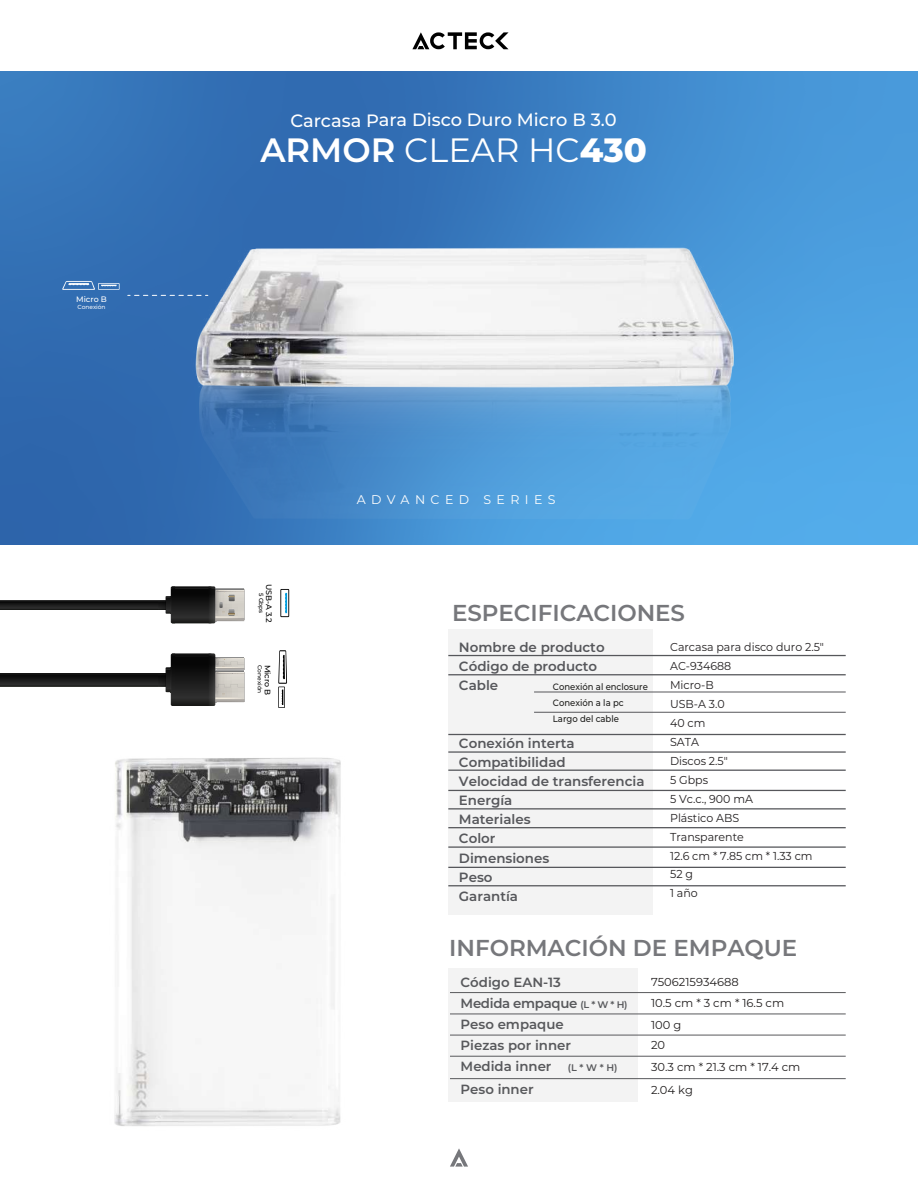
<style>
.page{position:relative;width:918px;height:1188px;background:#fff}
.page>*{position:absolute;margin:0;border:0;box-sizing:border-box;transform-origin:0 0}
.t1{font:33.75px "Montserrat";color:#fff}
.t2{font:600 22.95px "Montserrat";color:#76777b}
.t3{font:500 17.85px "Montserrat";color:#fff}
.t4{font:600 13.35px/19.2px "Montserrat";color:#56575b}
.t5{font:600 13.35px/21.8px "Montserrat";color:#58595c}
.t6{font:600 13.35px "Montserrat";letter-spacing:-.025em;color:#58595c}
.t7{font:12.6px "Montserrat";letter-spacing:.43em;color:#fff}
.t8{font:11.55px/18.9px "Montserrat";color:#221f20;scale:.96 1}
.t9{font:11.55px/21.9px "Montserrat";color:#221f1f}
.t10{font:500 9.15px/15.9px "Montserrat";color:#1d1d1b;scale:.92 1}
.t11{font:500 7.95px "Montserrat";color:#000}
.t12{font:500 7.95px "Montserrat";color:#fff}
.t13{font:500 5.85px "Montserrat";color:rgb(255 255 255/.96)}
.t14{font:500 5.85px "Montserrat";color:rgb(0 0 0/.96)}
.t15{font:500 5.85px "Montserrat";color:#000}
.s1{font-weight:600}
.s2{font-weight:800}
.s3{font-size:9.6px}
</style>
<div class="page">
<svg style="left:0;top:72px;width:918px;height:473px;background:#3c81c4"></svg>
<svg style="left:450px;top:1148px;width:18px;height:19px"></svg>
<svg style="left:412px;top:32px;width:97px;height:17px"></svg>
<svg style="left:280px;top:589px;width:9px;height:28px"></svg>
<svg style="left:158px;top:596px;width:13px;height:18px"></svg>
<svg style="left:0;top:601px;width:166px;height:8px"></svg>
<svg style="left:171px;top:586px;width:44px;height:37px"></svg>
<svg style="left:209px;top:586px;width:35px;height:36px"></svg>
<svg style="left:62px;top:281px;width:58px;height:9px"></svg>
<img style="left:191px;top:364px;width:567px;height:171px">
<img style="left:174px;top:232px;width:578px;height:178px">
<svg style="left:278px;top:650px;width:9px;height:58px"></svg>
<svg style="left:158px;top:667px;width:13px;height:25px"></svg>
<svg style="left:0;top:674px;width:166px;height:12px;background:#1a1a1a"></svg>
<svg style="left:171px;top:654px;width:44px;height:52px;background:#181818"></svg>
<svg style="left:209px;top:654px;width:35px;height:49px;background:#adaba6"></svg>
<img style="left:114px;top:757px;width:227px;height:369px">
<svg style="left:128px;top:295px;width:80px;height:1px"></svg>
<div style="left:448px;top:629px;width:205px;height:286px;background:#f3f3f3"></div>
<hr style="left:448px;top:655px;width:398px;height:1px;background:#56575b">
<hr style="left:448px;top:674px;width:398px;height:1px;background:#56575b">
<hr style="left:534px;top:692px;width:312px;height:1px;background:#56575b">
<hr style="left:534px;top:712px;width:312px;height:1px;background:#56575b">
<hr style="left:448px;top:734px;width:398px;height:1px;background:#56575b">
<hr style="left:448px;top:770px;width:398px;height:1px;background:#56575b">
<hr style="left:448px;top:790px;width:398px;height:1px;background:#56575b">
<hr style="left:448px;top:808px;width:398px;height:2px;background:#56575b">
<hr style="left:448px;top:751px;width:398px;height:2px;background:#56575b">
<hr style="left:448px;top:846px;width:398px;height:2px;background:#56575b">
<hr style="left:448px;top:867px;width:398px;height:1px;background:#56575b">
<hr style="left:448px;top:885px;width:398px;height:1px;background:#56575b">
<hr style="left:448px;top:827px;width:398px;height:1px;background:#56575b">
<div style="left:448px;top:968px;width:190px;height:134px;background:#f3f3f3"></div>
<hr style="left:450px;top:1014px;width:396px;height:1px;background:#58595c">
<hr style="left:450px;top:1035px;width:396px;height:1px;background:#58595c">
<hr style="left:450px;top:992px;width:396px;height:1px;background:#58595c">
<hr style="left:450px;top:1056px;width:396px;height:1px;background:#58595c">
<hr style="left:450px;top:1078px;width:396px;height:1px;background:#58595c">
<p class="t12" style="left:76px;top:294px;width:32px">Micro B</p>
<p class="t13" style="left:77px;top:303px;width:30px">Conexión</p>
<h3 class="t3" style="left:290px;top:108px;width:328px">Carcasa Para Disco Duro Micro B 3.0</h3>
<h1 class="t1" style="left:260px;top:127px;width:388px"><span class="s1">ARMOR</span> CLEAR HC<span class="s2">430</span></h1>
<p class="t11" style="left:274px;top:584px;width:41px;rotate:90deg">USB-A 3.2</p>
<p class="t15" style="left:265px;top:593px;width:22px;rotate:90deg">5 Gbps</p>
<p class="t14" style="left:264px;top:665px;width:30px;rotate:90deg">Conexión</p>
<p class="t11" style="left:273px;top:665px;width:32px;rotate:90deg">Micro B</p>
<p class="t7" style="left:357px;top:491px;width:200px">ADVANCED SERIES</p>
<h2 class="t2" style="left:452px;top:597px;width:234px">ESPECIFICACIONES</h2>
<p class="t4" style="left:459px;top:637px;width:147px">Nombre de producto<br>Código de producto<br>Cable</p>
<p class="t8" style="left:670px;top:637px;width:162px">Carcasa para disco duro 2.5"<br>AC-934688<br>Micro-B<br>USB-A 3.0<br>40 cm<br>SATA<br>Discos 2.5"<br>5 Gbps<br>5 Vc.c., 900 mA<br>Plástico ABS<br>Transparente<br>12.6 cm * 7.85 cm * 1.33 cm<br>52 g<br>1 año</p>
<p class="t10" style="left:553px;top:679px;width:105px">Conexión al enclosure<br>Conexión a la pc<br>Largo del cable</p>
<p class="t4" style="left:459px;top:733px;width:187px">Conexión interta<br>Compatibilidad<br>Velocidad de transferencia<br>Energía<br>Materiales<br>Color<br>Dimensiones<br>Peso<br>Garantía</p>
<h2 class="t2" style="left:449px;top:931px;width:350px">INFORMACIÓN DE EMPAQUE</h2>
<p class="t5" style="left:461px;top:970px;width:102px">Código EAN-13</p>
<p class="t5" style="left:461px;top:1012px;width:112px">Peso empaque<br>Piezas por inner</p>
<p class="t6" style="left:461px;top:994px;width:169px">Medida empaque <span class="s3">(L * W * H)</span></p>
<p class="t9" style="left:651px;top:970px;width:89px">7506215934688</p>
<p class="t9" style="left:651px;top:991px;width:135px">10.5 cm * 3 cm * 16.5 cm<br>100 g</p>
<p class="t9" style="left:651px;top:1034px;width:16px">20</p>
<p class="t5" style="left:461px;top:1055px;width:158px">Medida inner <span class="s3">(L * W * H)</span></p>
<p class="t9" style="left:651px;top:1056px;width:151px">30.3 cm * 21.3 cm * 17.4 cm</p>
<p class="t5" style="left:461px;top:1078px;width:75px">Peso inner</p>
<p class="t9" style="left:651px;top:1078px;width:43px">2.04 kg</p>
</div>
